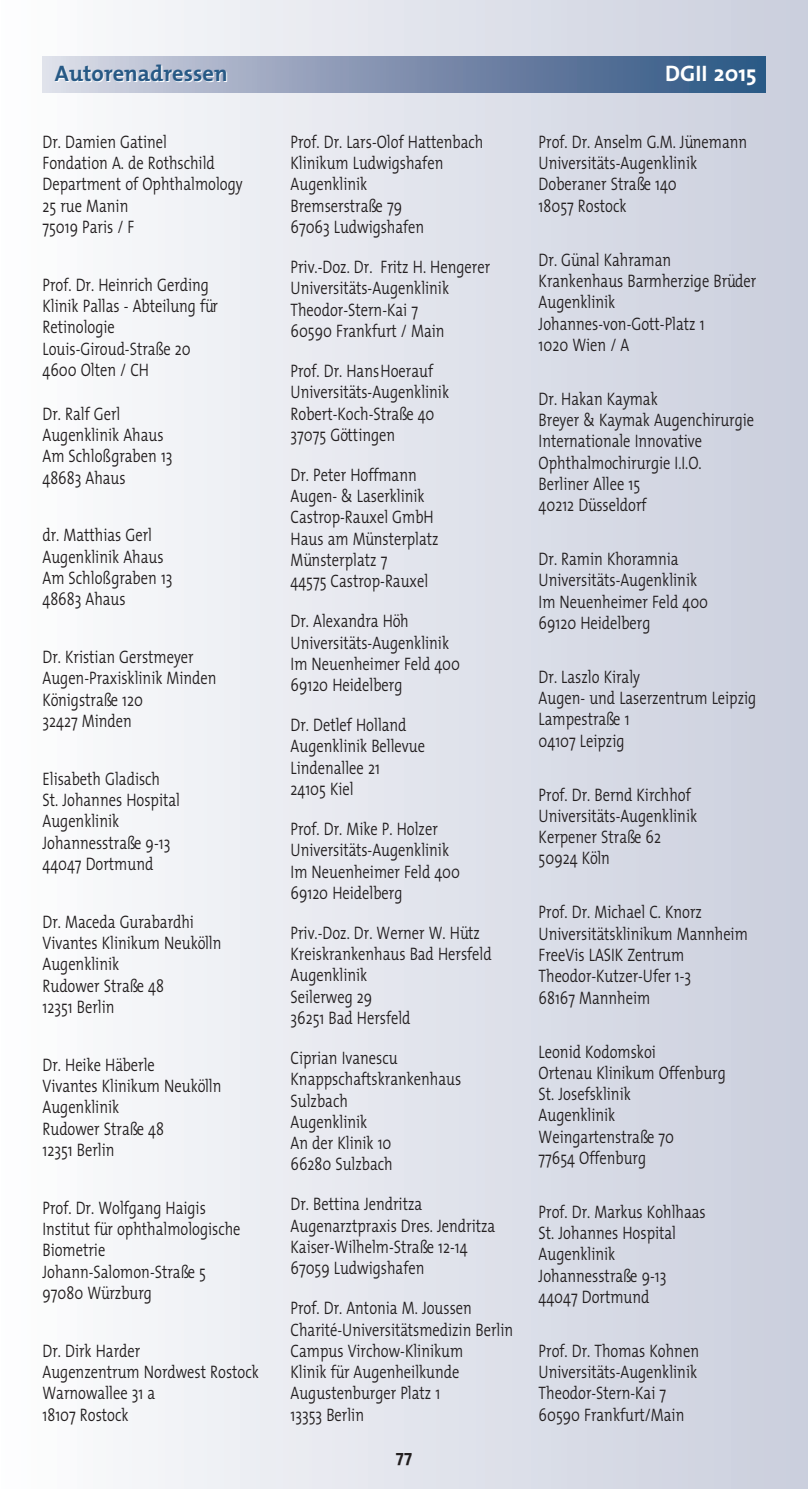
<style>
.page{position:relative;width:808px;height:1489px;background:#fff}
.page>*{position:absolute;margin:0;border:0;box-sizing:border-box;transform-origin:0 0}
.t1{font:700 22.5px "The Mix";color:#275985}
.t2{font:700 22.5px "The Mix";color:#fff}
.t3{font:300 18px/21.2px "The Mix";color:#231f20;scale:.8 1}
.t4{font:700 17.5px "The Mix";color:#231f20}
</style>
<div class="page">
<div style="left:0;top:0;width:808px;height:1488px;background:linear-gradient(to right,#fdfdfe,#c9cedc)"></div>
<div style="left:43px;top:57px;width:722px;height:35px;background:linear-gradient(to right,#dad7e4,#2a507f)"></div>
<p class="t1" style="left:55px;top:55px;width:174px">Autorenadressen</p>
<p class="t2" style="left:665px;top:55px;width:93px">DGII 2015</p>
<p class="t3" style="left:43px;top:133px;width:252px">Dr. Damien Gatinel<br>Fondation A. de Rothschild<br>Department of Ophthalmology<br>25 rue Manin<br>75019 Paris / F</p>
<p class="t3" style="left:43px;top:276px;width:221px">Prof. Dr. Heinrich Gerding<br>Klinik Pallas - Abteilung für<br>Retinologie<br>Louis-Giroud-Straße 20<br>4600 Olten / CH</p>
<p class="t3" style="left:43px;top:405px;width:164px">Dr. Ralf Gerl<br>Augenklinik Ahaus<br>Am Schloßgraben 13<br>48683 Ahaus</p>
<p class="t3" style="left:43px;top:527px;width:164px">dr. Matthias Gerl<br>Augenklinik Ahaus<br>Am Schloßgraben 13<br>48683 Ahaus</p>
<p class="t3" style="left:43px;top:648px;width:219px">Dr. Kristian Gerstmeyer<br>Augen-Praxisklinik Minden<br>Königstraße 120<br>32427 Minden</p>
<p class="t3" style="left:43px;top:770px;width:173px">Elisabeth Gladisch<br>St. Johannes Hospital<br>Augenklinik<br>Johannesstraße 9-13<br>44047 Dortmund</p>
<p class="t3" style="left:43px;top:913px;width:225px">Dr. Maceda Gurabardhi<br>Vivantes Klinikum Neukölln<br>Augenklinik<br>Rudower Straße 48<br>12351 Berlin</p>
<p class="t3" style="left:43px;top:1056px;width:225px">Dr. Heike Häberle<br>Vivantes Klinikum Neukölln<br>Augenklinik<br>Rudower Straße 48<br>12351 Berlin</p>
<p class="t3" style="left:43px;top:1199px;width:249px">Prof. Dr. Wolfgang Haigis<br>Institut für ophthalmologische<br>Biometrie<br>Johann-Salomon-Straße 5<br>97080 Würzburg</p>
<p class="t3" style="left:43px;top:1342px;width:272px">Dr. Dirk Harder<br>Augenzentrum Nordwest Rostock<br>Warnowallee 31 a<br>18107 Rostock</p>
<p class="t3" style="left:291px;top:133px;width:242px">Prof. Dr. Lars-Olof Hattenbach<br>Klinikum Ludwigshafen<br>Augenklinik<br>Bremserstraße 79<br>67063 Ludwigshafen</p>
<p class="t3" style="left:291px;top:258px;width:251px">Priv.-Doz. Dr. Fritz H. Hengerer<br>Universitäts-Augenklinik<br>Theodor-Stern-Kai 7<br>60590 Frankfurt / Main</p>
<p class="t3" style="left:291px;top:362px;width:200px">Prof. Dr. HansHoerauf<br>Universitäts-Augenklinik<br>Robert-Koch-Straße 40<br>37075 Göttingen</p>
<p class="t3" style="left:291px;top:466px;width:187px">Dr. Peter Hoffmann<br>Augen- &amp; Laserklinik<br>Castrop-Rauxel GmbH<br>Haus am Münsterplatz<br>Münsterplatz 7<br>44575 Castrop-Rauxel</p>
<p class="t3" style="left:291px;top:612px;width:213px">Dr. Alexandra Höh<br>Universitäts-Augenklinik<br>Im Neuenheimer Feld 400<br>69120 Heidelberg</p>
<p class="t3" style="left:291px;top:716px;width:170px">Dr. Detlef Holland<br>Augenklinik Bellevue<br>Lindenallee 21<br>24105 Kiel</p>
<p class="t3" style="left:291px;top:820px;width:213px">Prof. Dr. Mike P. Holzer<br>Universitäts-Augenklinik<br>Im Neuenheimer Feld 400<br>69120 Heidelberg</p>
<p class="t3" style="left:291px;top:924px;width:253px">Priv.-Doz. Dr. Werner W. Hütz<br>Kreiskrankenhaus Bad Hersfeld<br>Augenklinik<br>Seilerweg 29<br>36251 Bad Hersfeld</p>
<p class="t3" style="left:291px;top:1049px;width:215px">Ciprian Ivanescu<br>Knappschaftskrankenhaus<br>Sulzbach<br>Augenklinik<br>An der Klinik 10<br>66280 Sulzbach</p>
<p class="t3" style="left:291px;top:1195px;width:257px">Dr. Bettina Jendritza<br>Augenarztpraxis Dres. Jendritza<br>Kaiser-Wilhelm-Straße 12-14<br>67059 Ludwigshafen</p>
<p class="t3" style="left:291px;top:1299px;width:280px">Prof. Dr. Antonia M. Joussen<br>Charité-Universitätsmedizin Berlin<br>Campus Virchow-Klinikum<br>Klinik für Augenheilkunde<br>Augustenburger Platz 1<br>13353 Berlin</p>
<p class="t4" style="left:396px;top:1441px;width:18px">77</p>
<p class="t3" style="left:539px;top:133px;width:262px">Prof. Dr. Anselm G.M. Jünemann<br>Universitäts-Augenklinik<br>Doberaner Straße 140<br>18057 Rostock</p>
<p class="t3" style="left:539px;top:251px;width:274px">Dr. Günal Kahraman<br>Krankenhaus Barmherzige Brüder<br>Augenklinik<br>Johannes-von-Gott-Platz 1<br>1020 Wien / A</p>
<p class="t3" style="left:539px;top:390px;width:271px">Dr. Hakan Kaymak<br>Breyer &amp; Kaymak Augenchirurgie<br>Internationale Innovative<br>Ophthalmochirurgie I.I.O.<br>Berliner Allee 15<br>40212 Düsseldorf</p>
<p class="t3" style="left:539px;top:550px;width:213px">Dr. Ramin Khoramnia<br>Universitäts-Augenklinik<br>Im Neuenheimer Feld 400<br>69120 Heidelberg</p>
<p class="t3" style="left:539px;top:668px;width:274px">Dr. Laszlo Kiraly<br>Augen- und Laserzentrum Leipzig<br>Lampestraße 1<br>04107 Leipzig</p>
<p class="t3" style="left:539px;top:786px;width:200px">Prof. Dr. Bernd Kirchhof<br>Universitäts-Augenklinik<br>Kerpener Straße 62<br>50924 Köln</p>
<p class="t3" style="left:539px;top:904px;width:263px">Prof. Dr. Michael C. Knorz<br>Universitätsklinikum Mannheim<br>FreeVis LASIK Zentrum<br>Theodor-Kutzer-Ufer 1-3<br>68167 Mannheim</p>
<p class="t3" style="left:539px;top:1042px;width:235px">Leonid Kodomskoi<br>Ortenau Klinikum Offenburg<br>St. Josefsklinik<br>Augenklinik<br>Weingartenstraße 70<br>77654 Offenburg</p>
<p class="t3" style="left:539px;top:1203px;width:210px">Prof. Dr. Markus Kohlhaas<br>St. Johannes Hospital<br>Augenklinik<br>Johannesstraße 9-13<br>44047 Dortmund</p>
<p class="t3" style="left:539px;top:1342px;width:202px">Prof. Dr. Thomas Kohnen<br>Universitäts-Augenklinik<br>Theodor-Stern-Kai 7<br>60590 Frankfurt/Main</p>
</div>
